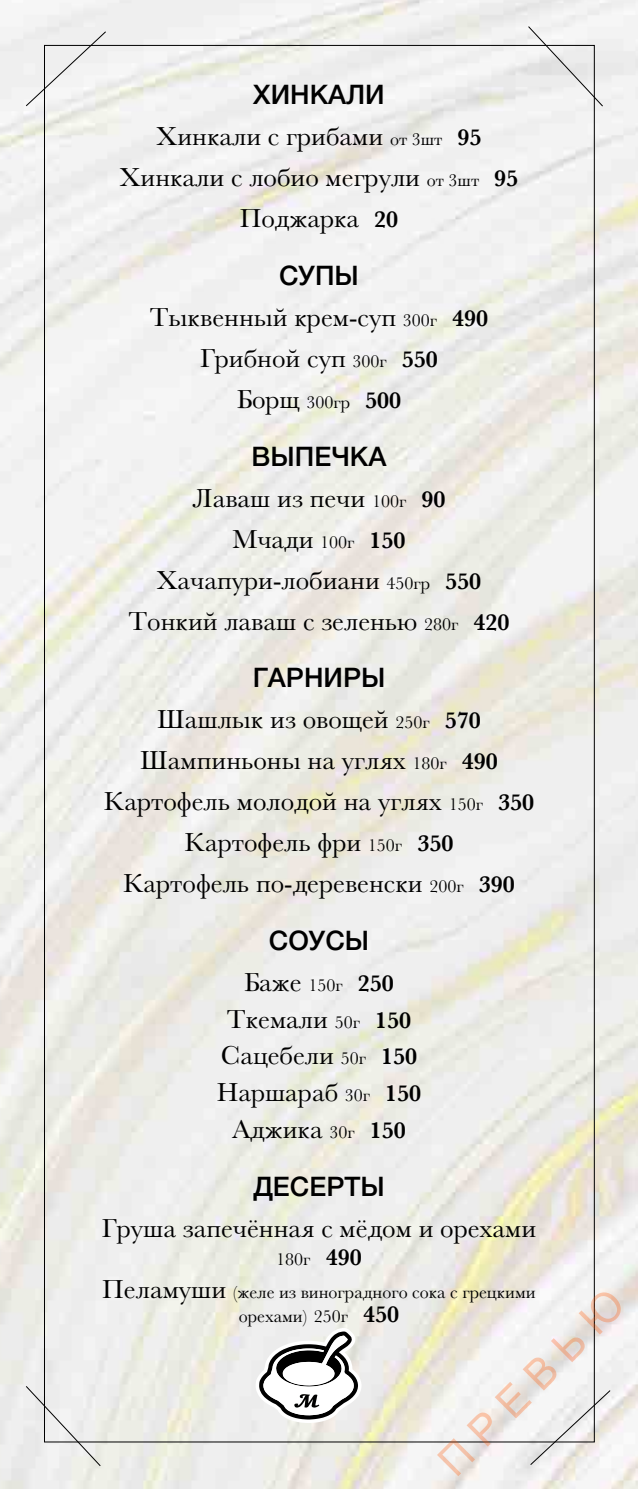
<style>
.page{position:relative;width:638px;height:1489px;background:#fff}
.page>*{position:absolute;margin:0;border:0;box-sizing:border-box;transform-origin:0 0}
.t1{font:42px "Arial";color:rgb(255 84 0/.29)}
.t2{font:27px/41px "Baskerville";color:#000;text-align:center}
.t3{font:500 27px "Helvetica Neue Cyr";color:#000}
.t4{font:18px/32.4px "Baskerville";color:#000;text-align:center}
.s1{font-size:18px}
.s2{font-weight:600;font-size:24px}
.s3{font-size:27px}
</style>
<div class="page">
<img style="left:0;top:0;width:638px;height:1488px">
<svg style="left:25px;top:31px;width:82px;height:76px"></svg>
<svg style="left:527px;top:26px;width:76px;height:81px"></svg>
<svg style="left:529px;top:1389px;width:82px;height:76px"></svg>
<svg style="left:25px;top:1385px;width:76px;height:81px"></svg>
<svg style="left:255px;top:1327px;width:106px;height:95px"></svg>
<p class="t3" style="left:253px;top:80px;width:133px">ХИНКАЛИ</p>
<p class="t2" style="left:120px;top:116px;width:400px">Хинкали с грибами <span class="s1">от 3шт</span> <span class="s2">95<br></span>Хинкали с лобио мегрули <span class="s1">от 3шт</span> <span class="s2">95<br></span>Поджарка <span class="s2">20</span></p>
<p class="t3" style="left:279px;top:261px;width:81px">СУПЫ</p>
<p class="t2" style="left:150px;top:297px;width:340px">Тыквенный крем-суп <span class="s1">300г</span> <span class="s2">490<br></span>Грибной суп <span class="s1">300г</span> <span class="s2">550</span></p>
<p class="t4" style="left:237px;top:386px;width:166px"><span class="s3">Борщ</span> 300гр <span class="s2">500</span></p>
<p class="t3" style="left:252px;top:441px;width:136px">ВЫПЕЧКА</p>
<p class="t2" style="left:128px;top:478px;width:383px">Лаваш из печи <span class="s1">100г</span> <span class="s2">90<br></span>Мчади <span class="s1">100г</span> <span class="s2">150<br></span>Хачапури-лобиани <span class="s1">450гр</span> <span class="s2">550<br></span>Тонкий лаваш с зеленью <span class="s1">280г</span> <span class="s2">420</span></p>
<p class="t3" style="left:253px;top:663px;width:134px">ГАРНИРЫ</p>
<p class="t2" style="left:104px;top:699px;width:431px">Шашлык из овощей <span class="s1">250г</span> <span class="s2">570<br></span>Шампиньоны на углях <span class="s1">180г</span> <span class="s2">490<br></span>Картофель молодой на углях <span class="s1">150г</span> <span class="s2">350<br></span>Картофель фри <span class="s1">150г</span> <span class="s2">350<br></span>Картофель по-деревенски <span class="s1">200г</span> <span class="s2">390</span></p>
<p class="t3" style="left:269px;top:925px;width:102px">СОУСЫ</p>
<p class="t2" style="left:217px;top:964px;width:206px;line-height:36.6px">Баже <span class="s1">150г</span> <span class="s2">250<br></span>Ткемали <span class="s1">50г</span> <span class="s2">150<br></span>Сацебели <span class="s1">50г</span> <span class="s2">150<br></span>Наршараб <span class="s1">30г</span> <span class="s2">150<br></span>Аджика <span class="s1">30г</span> <span class="s2">150</span></p>
<p class="t3" style="left:253px;top:1171px;width:133px">ДЕСЕРТЫ</p>
<p class="t2" style="left:102px;top:1207px;width:436px">Груша запечённая с мёдом и орехами</p>
<p class="t4" style="left:102px;top:1243px;width:435px">180г <span class="s2">490<br></span><span class="s3">Пеламуши</span> (желе из виноградного сока с грецкими</p>
<p class="t4" style="left:239px;top:1299px;width:162px">орехами) 250г <span class="s2">450</span></p>
<h1 class="t1" style="left:425px;top:1447px;width:244px;rotate:-45deg">ПРЕВЬЮ</h1>
</div>
